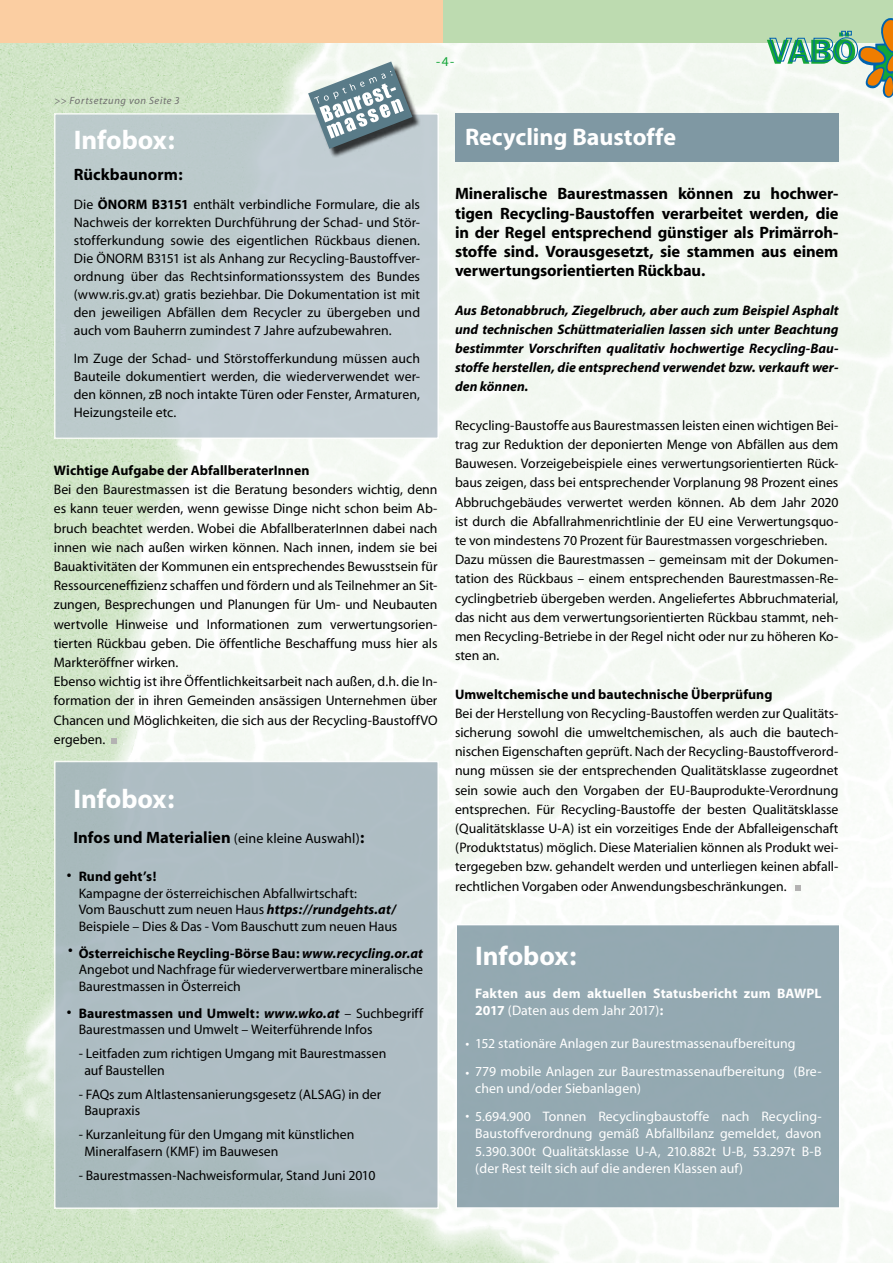
<style>
.page{position:relative;width:893px;height:1263px;background:#fff}
.page>*{position:absolute;margin:0;border:0;box-sizing:border-box;transform-origin:0 0}
.t1{font:700 27px "Myriad";letter-spacing:-.005em;color:#fff}
.t2{font:700 24px "Myriad";color:#fff}
.t3{font:700 16.5px/19.2px "Myriad";letter-spacing:-.005em;color:#000;text-align:justify}
.t4{font:13.8px/19.2px "Myriad";color:#000}
.t5{font:13.8px/17.2px "Myriad";letter-spacing:.005em;color:#fff}
.t6{font:italic 700 13.8px/19.2px "Myriad";color:#000;text-align:justify}
.t7{font:700 13.8px "Myriad";letter-spacing:.005em;color:#000}
.t8{font:700 13.8px/16.5px "Myriad";letter-spacing:.01em;color:#fff}
.t9{font:13.5px "Myriad";color:#13a538}
.t10{font:italic 10.5px "Myriad";letter-spacing:.06em;color:#706f6f}
.s1{font-weight:700}
.s2{font-weight:400;font-size:14.1px}
.s3{font-weight:700;font-style:italic}
.s4{font-weight:400}
</style>
<div class="page">
<img style="left:0;top:43px;width:893px;height:1220px">
<div style="left:0;top:0;width:446px;height:43px;background:#fbcea2"></div>
<div style="left:443px;top:0;width:450px;height:43px;background:#bddbb0"></div>
<svg style="left:767px;top:18px;width:126px;height:83px"></svg>
<svg style="left:649px;top:592px;width:7px;height:8px"></svg>
<svg style="left:649px;top:735px;width:7px;height:8px"></svg>
<svg style="left:425px;top:697px;width:7px;height:35px"></svg>
<svg style="left:460px;top:816px;width:5px;height:20px"></svg>
<div style="left:455px;top:113px;width:384px;height:49px;background:#7f98a3"></div>
<svg style="left:111px;top:738px;width:6px;height:6px"></svg>
<div style="left:54px;top:113px;width:385px;height:326px;background:#c1cdd2;border:2px solid #fff"></div>
<div style="left:455px;top:924px;width:385px;height:285px;background:#94a9b1;border:2px solid #fff"></div>
<div style="left:54px;top:761px;width:385px;height:448px;background:#aebdc3;border:2px solid #fff"></div>
<svg style="left:795px;top:885px;width:6px;height:6px"></svg>
<div style="left:310px;top:63px;width:112px;height:95px;background:#000;opacity:.75"></div>
<svg style="left:308px;top:62px;width:104px;height:87px"></svg>
<p class="t10" style="left:54px;top:95px;width:127px">&gt;&gt; Fortsetzung von Seite 3</p>
<p class="t9" style="left:436px;top:55px;width:20px">- 4 -</p>
<h1 class="t1" style="left:74px;top:126px;width:103px">Infobox:</h1>
<p class="t3" style="left:74px;top:166px;width:111px">Rückbaunorm:</p>
<p class="t4" style="left:74px;top:196px;width:348px;line-height:18px;text-align:justify">Die <span class="s1">ÖNORM B3151</span> enthält verbindliche Formulare, die als Nachweis der korrekten Durchführung der Schad- und Stör&shy;stofferkundung sowie des eigentlichen Rückbaus dienen.<br>Die ÖNORM B3151 ist als Anhang zur Recycling-Baustoffver&shy;ordnung über das Rechtsinformationssystem des Bundes (www.ris.gv.at) gratis beziehbar. Die Dokumentation ist mit den jeweiligen Abfällen dem Recycler zu übergeben und auch vom Bauherrn zumindest 7 Jahre aufzubewahren.</p>
<p class="t4" style="left:74px;top:350px;width:348px;line-height:18px;text-align:justify">Im Zuge der Schad- und Störstofferkundung müssen auch Bauteile dokumentiert werden, die wiederverwendet wer&shy;den können, zB noch intakte Türen oder Fenster, Armaturen, Heizungsteile etc.</p>
<p class="t7" style="left:54px;top:463px;width:257px">Wichtige Aufgabe der AbfallberaterInnen</p>
<p class="t4" style="left:54px;top:480px;width:385px">Bei den Baurestmassen ist die Beratung besonders wichtig, denn es kann teuer werden, wenn gewisse Dinge nicht schon beim Ab&shy;bruch beachtet werden. Wobei die AbfallberaterInnen dabei nach innen wie nach außen wirken können. Nach innen, indem sie bei Bauaktivitäten der Kommunen ein entsprechendes Bewusstsein für Ressourceneffizienz schaffen und fördern und als Teilnehmer an Sit&shy;zungen, Besprechungen und Planungen für Um- und Neubauten wertvolle Hinweise und Informationen zum verwertungsorien&shy;tierten Rückbau geben. Die öffentliche Beschaffung muss hier als Markteröffner wirken.<br>Ebenso wichtig ist ihre Öffentlichkeitsarbeit nach außen, d.h. die In&shy;formation der in ihren Gemeinden ansässigen Unternehmen über Chancen und Möglichkeiten, die sich aus der Recycling-BaustoffVO ergeben.</p>
<h1 class="t1" style="left:73px;top:785px;width:103px">Infobox:</h1>
<p class="t3" style="left:73px;top:828px;width:293px">Infos und Materialien <span class="s2">(eine kleine Auswahl)</span>:</p>
<p class="t7" style="left:79px;top:869px;width:79px">Rund geht’s!</p>
<p class="t4" style="left:79px;top:885px;width:320px;line-height:16.5px">Kampagne der österreichischen Abfallwirtschaft:<br>Vom Bauschutt zum neuen Haus <span class="s3">https://rundgehts.at/<br></span>Beispiele – Dies &amp; Das - Vom Bauschutt zum neuen Haus</p>
<p class="t4" style="left:79px;top:945px;width:346px;line-height:16.5px;text-align:justify"><span class="s1">Österreichische Reycling-Börse Bau:</span> <span class="s3">www.recycling.or.at </span>Angebot und Nachfrage für wiederverwertbare mineralische Baurestmassen in Österreich</p>
<p class="t4" style="left:79px;top:1005px;width:346px;line-height:16.5px"><span class="s1">Baurestmassen und Umwelt:</span> <span class="s3">www.wko.at</span> – Suchbegriff<br>Baurestmassen und Umwelt – Weiterführende Infos</p>
<p class="t4" style="left:84px;top:1046px;width:303px;line-height:16.5px;text-indent:-6px">- Leitfaden zum richtigen Umgang mit Baurestmassen auf Baustellen</p>
<p class="t4" style="left:84px;top:1086px;width:298px;line-height:16.5px;text-indent:-6px">- FAQs zum Altlastensanierungsgesetz (ALSAG) in der<br>Baupraxis</p>
<p class="t4" style="left:84px;top:1127px;width:272px;line-height:16.5px;text-indent:-6px">- Kurzanleitung für den Umgang mit künstlichen<br>Mineralfasern (KMF) im Bauwesen</p>
<p class="t4" style="left:79px;top:1166px;width:298px">- Baurestmassen-Nachweisformular, Stand Juni 2010</p>
<p class="t7" style="left:67px;top:868px;width:6px">•</p>
<p class="t7" style="left:68px;top:943px;width:6px">•</p>
<p class="t7" style="left:67px;top:1006px;width:6px">•</p>
<h2 class="t2" style="left:465px;top:125px;width:213px">Recycling Baustoffe</h2>
<p class="t3" style="left:455px;top:185px;width:385px">Mineralische Baurestmassen können zu hochwer&shy;tigen Recycling-Baustoffen verarbeitet werden, die in der Regel entsprechend günstiger als Primärroh&shy;stoffe sind. Vorausgesetzt, sie stammen aus einem verwertungsorientierten Rückbau.</p>
<p class="t6" style="left:455px;top:301px;width:385px">Aus Betonabbruch, Ziegelbruch, aber auch zum Beispiel Asphalt und technischen Schüttmaterialien lassen sich unter Beachtung bestimmter Vorschriften qualitativ hochwertige Recycling-Bau&shy;stoffe herstellen, die entsprechend verwendet bzw. verkauft wer&shy;den können.</p>
<p class="t4" style="left:455px;top:416px;width:385px">Recycling-Baustoffe aus Baurestmassen leisten einen wichtigen Bei&shy;trag zur Reduktion der deponierten Menge von Abfällen aus dem Bauwesen. Vorzeigebeispiele eines verwertungsorientierten Rück&shy;baus zeigen, dass bei entsprechender Vorplanung 98 Prozent eines Abbruchgebäudes verwertet werden können. Ab dem Jahr 2020 ist durch die Abfallrahmenrichtlinie der EU eine Verwertungsquo&shy;te von mindestens 70 Prozent für Baurestmassen vorgeschrieben.<br>Dazu müssen die Baurestmassen – gemeinsam mit der Dokumen&shy;tation des Rückbaus – einem entsprechenden Baurestmassen-Re&shy;cyclingbetrieb übergeben werden. Angeliefertes Abbruchmaterial, das nicht aus dem verwertungsorientierten Rückbau stammt, neh&shy;men Recycling-Betriebe in der Regel nicht oder nur zu höheren Ko&shy;sten an.</p>
<p class="t7" style="left:455px;top:687px;width:319px">Umweltchemische und bautechnische Überprüfung</p>
<p class="t4" style="left:455px;top:704px;width:385px;text-align:justify">Bei der Herstellung von Recycling-Baustoffen werden zur Qualitäts&shy;sicherung sowohl die umweltchemischen, als auch die bautech&shy;nischen Eigenschaften geprüft. Nach der Recycling-Baustoffverord&shy;nung müssen sie der entsprechenden Qualitätsklasse zugeordnet sein sowie auch den Vorgaben der EU-Bauprodukte-Verordnung entsprechen. Für Recycling-Baustoffe der besten Qualitätsklasse (Qualitätsklasse U-A) ist ein vorzeitiges Ende der Abfalleigenschaft (Produktstatus) möglich. Diese Materialien können als Produkt wei&shy;tergegeben bzw. gehandelt werden und unterliegen keinen abfall&shy;rechtlichen Vorgaben oder Anwendungsbeschränkungen.</p>
<h1 class="t1" style="left:475px;top:942px;width:103px">Infobox:</h1>
<p class="t8" style="left:475px;top:986px;width:348px">Fakten aus dem aktuellen Statusbericht zum BAWPL<br>2017 <span class="s4">(Daten aus dem Jahr 2017)</span>:</p>
<p class="t5" style="left:475px;top:1030px;width:348px;line-height:27.8px;text-indent:-10px">• 152 stationäre Anlagen zur Baurestmassenaufbereitung<br>779 mobile Anlagen zur Baurestmassenaufbereitung (Bre-</p>
<p class="t5" style="left:475px;top:1081px;width:167px">chen und/oder Siebanlagen)</p>
<p class="t5" style="left:475px;top:1108px;width:348px;text-align:justify;text-indent:-10px">• 5.694.900 Tonnen Recyclingbaustoffe nach Recycling-Baustoffverordnung gemäß Abfallbilanz gemeldet, davon 5.390.300t Qualitätsklasse U-A, 210.882t U-B, 53.297t B-B (der Rest teilt sich auf die anderen Klassen auf)</p>
<p class="t5" style="left:466px;top:1065px;width:5px">•</p>
</div>
